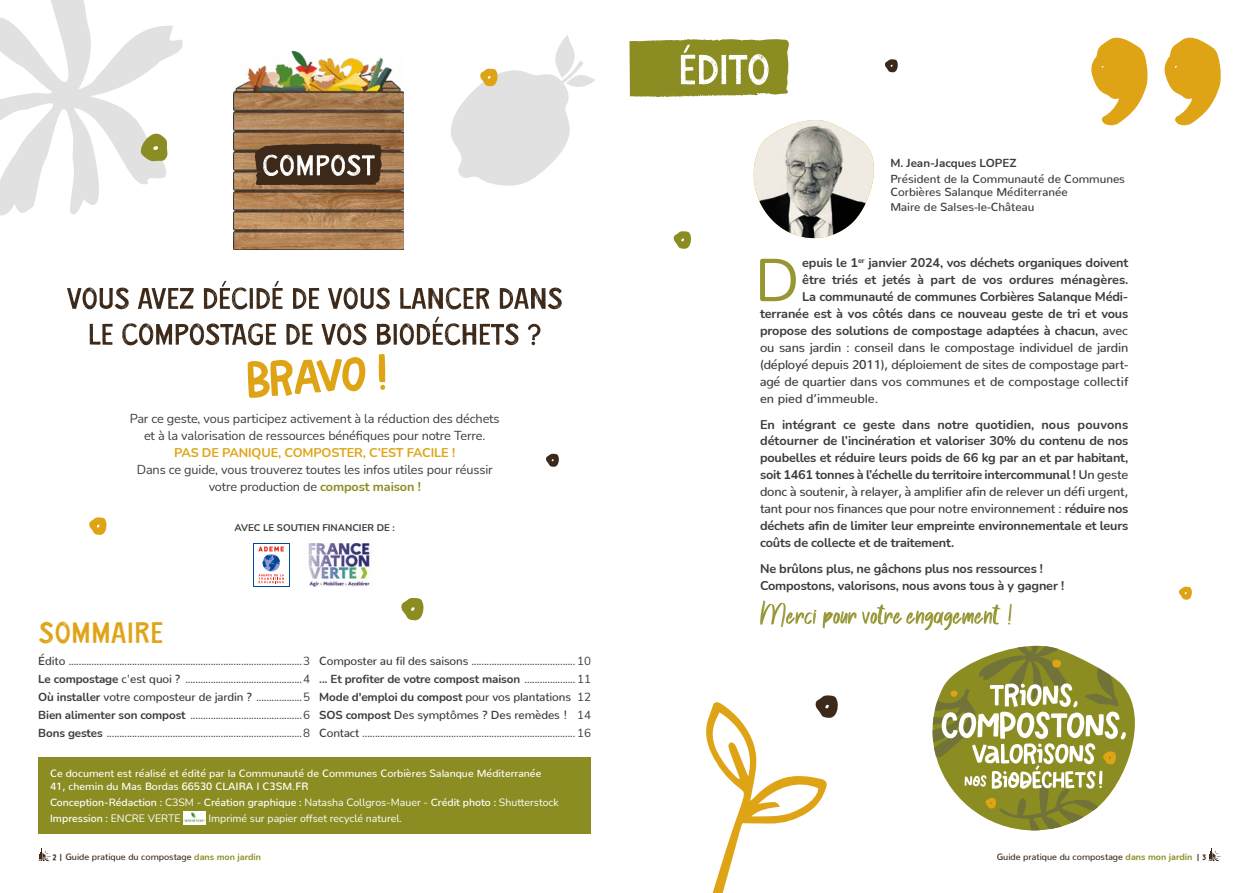
<style>
.page{position:relative;width:1259px;height:893px;background:#fff}
.page>*{position:absolute;margin:0;border:0;box-sizing:border-box;transform-origin:0 0}
.t1{font:60.15px "Nunito";color:#969635}
.t2{font:52.65px "Moreganic";color:#dfa416}
.t3{font:29.55px "Pompano Stamp";color:#dfa416}
.t4{font:700 12.75px/17px "Nunito";letter-spacing:-.015em;color:#3c3c3b;text-align:justify}
.t5{font:12.75px/17px "Nunito";letter-spacing:-.01em;color:#3c3c3b;text-align:center}
.t6{font:500 12.75px "Nunito";letter-spacing:-.01em;color:#3c3c3b}
.t7{font:700 12.75px "Nunito";letter-spacing:-.01em;color:#dfa416}
.t8{font:11.7px/17.9px "Nunito";color:#3c3c3b;text-align:justify}
.t9{font:500 11.7px/12.8px "Nunito";color:#3c3c3b}
.t10{font:700 11.7px "Nunito";color:#3c3c3b}
.t11{font:500 10.5px/12.8px "Nunito";color:#fff}
.t12{font:600 10.5px/15.9px "Nunito";color:#fff}
.t13{font:10.5px "Nunito";color:#fff}
.t14{font:700 9.75px "Nunito";color:#3c3c3b}
.t15{font:500 9px "Nunito";color:#3c2919}
.s1{font-weight:700;color:#8b8d22}
.s2{font-weight:500}
.s3{font-weight:700}
.s4{font-weight:400}
.s5{font-family:"Moreganic";font-weight:400}
</style>
<div class="page">
<svg style="left:38px;top:848px;width:13px;height:13px"></svg>
<svg style="left:1208px;top:848px;width:12px;height:13px"></svg>
<svg style="left:0;top:0;width:183px;height:216px"></svg>
<svg style="left:89px;top:517px;width:18px;height:18px"></svg>
<svg style="left:546px;top:454px;width:13px;height:13px"></svg>
<svg style="left:1179px;top:586px;width:13px;height:14px"></svg>
<svg style="left:401px;top:597px;width:23px;height:23px"></svg>
<div style="left:253px;top:543px;width:37px;height:44px;background:#00489a"></div>
<div style="left:254px;top:544px;width:35px;height:42px;background:#fff"></div>
<svg style="left:258px;top:547px;width:26px;height:36px"></svg>
<img style="left:308px;top:543px;width:70px;height:43px">
<div style="left:38px;top:757px;width:553px;height:76px;background:#8b8d22"></div>
<img style="left:183px;top:811px;width:23px;height:13px">
<svg style="left:90px;top:317px;width:450px;height:28px"></svg>
<svg style="left:67px;top:281px;width:495px;height:28px"></svg>
<img style="left:233px;top:52px;width:170px;height:197px">
<svg style="left:255px;top:143px;width:127px;height:42px;background:#645344"></svg>
<svg style="left:451px;top:35px;width:144px;height:151px"></svg>
<svg style="left:673px;top:231px;width:18px;height:18px"></svg>
<svg style="left:885px;top:59px;width:13px;height:13px"></svg>
<svg style="left:629px;top:39px;width:160px;height:58px;background:#a0a14a"></svg>
<img style="left:753px;top:120px;width:121px;height:119px">
<svg style="left:706px;top:695px;width:132px;height:198px"></svg>
<svg style="left:1091px;top:37px;width:129px;height:89px"></svg>
<svg style="left:760px;top:600px;width:251px;height:30px"></svg>
<svg style="left:1026px;top:645px;width:109px;height:186px"></svg>
<svg style="left:932px;top:646px;width:193px;height:184px"></svg>
<h2 class="t2" style="left:245px;top:347px;width:141px;rotate:-3deg">bravo !</h2>
<p class="t5" style="left:130px;top:410px;width:371px">Par ce geste, vous participez activement à la réduction des déchets et à la valorisation de ressources bénéfiques pour notre Terre.</p>
<p class="t7" style="left:174px;top:443px;width:282px">PAS DE PANIQUE, COMPOSTER, C’EST FACILE !</p>
<p class="t5" style="left:137px;top:460px;width:357px">Dans ce guide, vous trouverez toutes les infos utiles pour réussir votre production de <span class="s1">compost maison !</span></p>
<p class="t14" style="left:234px;top:520px;width:162px">AVEC LE SOUTIEN FINANCIER DE :</p>
<h3 class="t3" style="left:39px;top:615px;width:126px">SOMMAIRE</h3>
<p class="t8" style="left:38px;top:652px;width:273px"><span class="s2">Édito</span> ............................................................................................3<br><span class="s3">Le compostage</span> <span class="s2">c'est quoi ?</span> ..............................................4<br><span class="s3">Où installer</span> <span class="s2">votre composteur de jardin ?</span> ..................5<br><span class="s3">Bien alimenter son compost</span> ............................................6<br><span class="s3">Bons gestes</span> .............................................................................8</p>
<p class="t8" style="left:319px;top:652px;width:273px"><span class="s2">Composter au fil des saisons</span> ......................................... 10 <span class="s3">... Et profiter de votre compost maison</span> .................... 11<br><span class="s3">Mode d'emploi du compost</span> <span class="s2">pour vos plantations</span> 12<br><span class="s3">SOS compost</span> <span class="s2">Des symptômes ? Des remèdes !</span> 14<br><span class="s2">Contact</span> .................................................................................... 16</p>
<p class="t11" style="left:50px;top:766px;width:493px">Ce document est réalisé et édité par la Communauté de Communes Corbières Salanque Méditerranée<br>41, chemin du Mas Bordas 66530 CLAIRA I C3SM.FR</p>
<p class="t12" style="left:50px;top:794px;width:510px">Conception-Rédaction : <span class="s4">C3SM -</span> Création graphique : <span class="s4">Natasha Collgros-Mauer -</span> Crédit photo : <span class="s4">Shutterstock<br></span>Impression : <span class="s4">ENCRE VERTE</span></p>
<p class="t13" style="left:208px;top:811px;width:195px">Imprimé sur papier offset recyclé naturel.</p>
<p class="t10" style="left:890px;top:155px;width:127px">M. Jean-Jacques LOPEZ</p>
<p class="t9" style="left:890px;top:171px;width:236px">Président de la Communauté de Communes<br>Corbières Salanque Méditerranée</p>
<p class="t9" style="left:890px;top:200px;width:146px">Maire de Salses-le-Château</p>
<h1 class="t1" style="left:755px;top:238px;width:46px">D</h1>
<p class="t4" style="left:802px;top:254px;width:328px">epuis le 1<sup>er</sup> janvier 2024, vos déchets organiques doivent</p>
<p class="t4" style="left:802px;top:271px;width:327px">être triés et jetés à part de vos ordures ménagères.</p>
<p class="t4" style="left:802px;top:288px;width:328px">La communauté de communes Corbières Salanque Médi-</p>
<p class="t4" style="left:760px;top:305px;width:370px">terranée est à vos côtés dans ce nouveau geste de tri et vous</p>
<p class="t4" style="left:760px;top:322px;width:370px">propose des solutions de compostage adaptées à chacun, <span class="s2">avec</span></p>
<p class="t6" style="left:760px;top:336px;width:370px">ou sans jardin : conseil dans le compostage individuel de jardin</p>
<p class="t6" style="left:760px;top:353px;width:370px">(déployé depuis 2011), déploiement de sites de compostage part-</p>
<p class="t6" style="left:760px;top:370px;width:370px">agé de quartier dans vos communes et de compostage collectif</p>
<p class="t6" style="left:760px;top:387px;width:120px">en pied d’immeuble.</p>
<p class="t4" style="left:760px;top:415px;width:370px">En intégrant ce geste dans notre quotidien, nous pouvons détourner de l’incinération et valoriser 30% du contenu de nos poubelles et réduire leurs poids de 66 kg par an et par habitant, soit 1461 tonnes à l’échelle du territoire intercommunal ! <span class="s2">Un geste donc à soutenir, à relayer, à amplifier afin de relever un défi urgent, tant pour nos finances que pour notre environnement :</span> réduire nos déchets afin de limiter leur empreinte environnementale et leurs coûts de collecte et de traitement.</p>
<p class="t4" style="left:760px;top:559px;width:306px">Ne brûlons plus, ne gâchons plus nos ressources !<br>Compostons, valorisons, nous avons tous à y gagner !</p>
<p class="t15" style="left:53px;top:849px;width:210px"><span class="s5">2 |</span> Guide pratique du compostage <span class="s1">dans mon jardin</span></p>
<p class="t15" style="left:996px;top:849px;width:211px">Guide pratique du compostage <span class="s1">dans mon jardin</span> <span class="s5">| 3</span></p>
</div>
